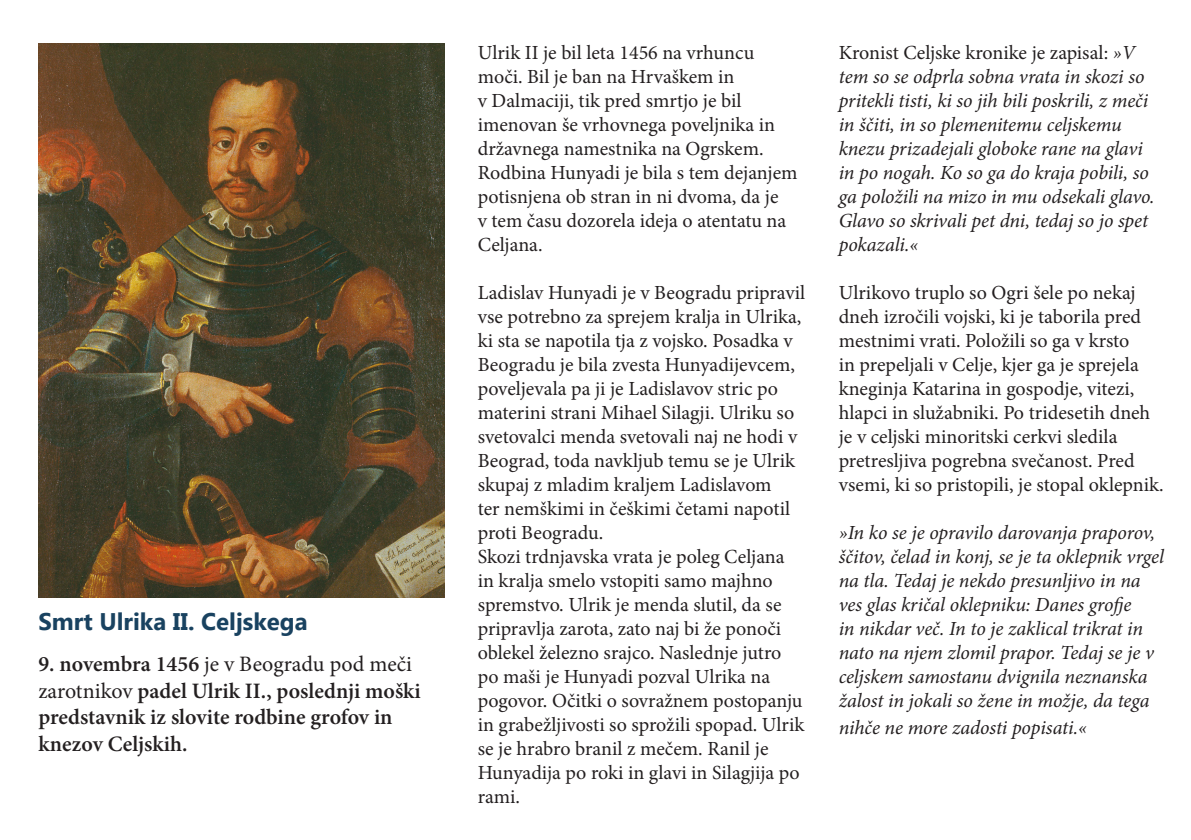
<style>
.page{position:relative;width:1191px;height:840px;background:#fff}
.page>*{position:absolute;margin:0;border:0;box-sizing:border-box;transform-origin:0 0}
.t1{font:700 24px "Myanmar Text";color:#194260}
.t2{font:600 22px/26.4px "Minion Pro";color:#231f20}
.t3{font:20px/24px "Minion Pro";color:#231f20}
.t4{font:italic 20px/24px "Minion Pro";letter-spacing:-.005em;color:#231f20}
.s1{font-weight:400}
.s2{font-style:normal}
</style>
<div class="page">
<img style="left:38px;top:44px;width:406px;height:553px">
<p class="t1" style="left:38px;top:607px;width:271px">Smrt Ulrika II. Celjskega</p>
<p class="t2" style="left:38px;top:650px;width:384px">9. novembra 1456 <span class="s1">je v Beogradu pod meči zarotnikov</span> padel Ulrik II., poslednji moški predstavnik iz slovite rodbine grofov in knezov Celjskih.</p>
<p class="t3" style="left:478px;top:40px;width:321px">Ulrik II je bil leta 1456 na vrhuncu moči. Bil je ban na Hrvaškem in<br>v Dalmaciji, tik pred smrtjo je bil imenovan še vrhovnega poveljnika in državnega namestnika na Ogrskem.<br>Rodbina Hunyadi je bila s tem dejanjem potisnjena ob stran in ni dvoma, da je<br>v tem času dozorela ideja o atentatu na<br>Celjana.</p>
<p class="t3" style="left:478px;top:280px;width:329px">Ladislav Hunyadi je v Beogradu pripravil vse potrebno za sprejem kralja in Ulrika, ki sta se napotila tja z vojsko. Posadka v Beogradu je bila zvesta Hunyadijevcem, poveljevala pa ji je Ladislavov stric po materini strani Mihael Silagji. Ulriku so svetovalci menda svetovali naj ne hodi v Beograd, toda navkljub temu se je Ulrik skupaj z mladim kraljem Ladislavom<br>ter nemškimi in češkimi četami napotil proti Beogradu.</p>
<p class="t3" style="left:478px;top:544px;width:328px">Skozi trdnjavska vrata je poleg Celjana in kralja smelo vstopiti samo majhno spremstvo. Ulrik je menda slutil, da se pripravlja zarota, zato naj bi že ponoči oblekel železno srajco. Naslednje jutro po maši je Hunyadi pozval Ulrika na pogovor. Očitki o sovražnem postopanju in grabežljivosti so sprožili spopad. Ulrik se je hrabro branil z mečem. Ranil je Hunyadija po roki in glavi in Silagjija po rami.</p>
<p class="t4" style="left:838px;top:40px;width:317px"><span class="s2">Kronist Celjske kronike je zapisal:</span> »V tem so se odprla sobna vrata in skozi so pritekli tisti, ki so jih bili poskrili, z meči in ščiti, in so plemenitemu celjskemu knezu prizadejali globoke rane na glavi in po nogah. Ko so ga do kraja pobili, so ga položili na mizo in mu odsekali glavo.<br>Glavo so skrivali pet dni, tedaj so jo spet pokazali.«</p>
<p class="t3" style="left:838px;top:280px;width:326px">Ulrikovo truplo so Ogri šele po nekaj dneh izročili vojski, ki je taborila pred mestnimi vrati. Položili so ga v krsto<br>in prepeljali v Celje, kjer ga je sprejela kneginja Katarina in gospodje, vitezi, hlapci in služabniki. Po tridesetih dneh je v celjski minoritski cerkvi sledila pretresljiva pogrebna svečanost. Pred vsemi, ki so pristopili, je stopal oklepnik.</p>
<p class="t4" style="left:838px;top:520px;width:327px">»In ko se je opravilo darovanja praporov, ščitov, čelad in konj, se je ta oklepnik vrgel na tla. Tedaj je nekdo presunljivo in na ves glas kričal oklepniku: Danes grofje<br>in nikdar več. In to je zaklical trikrat in nato na njem zlomil prapor. Tedaj se je v celjskem samostanu dvignila neznanska žalost in jokali so žene in možje, da tega</p>
<p class="t4" style="left:838px;top:714px;width:250px">nihče ne more zadosti popisati.«</p>
</div>
